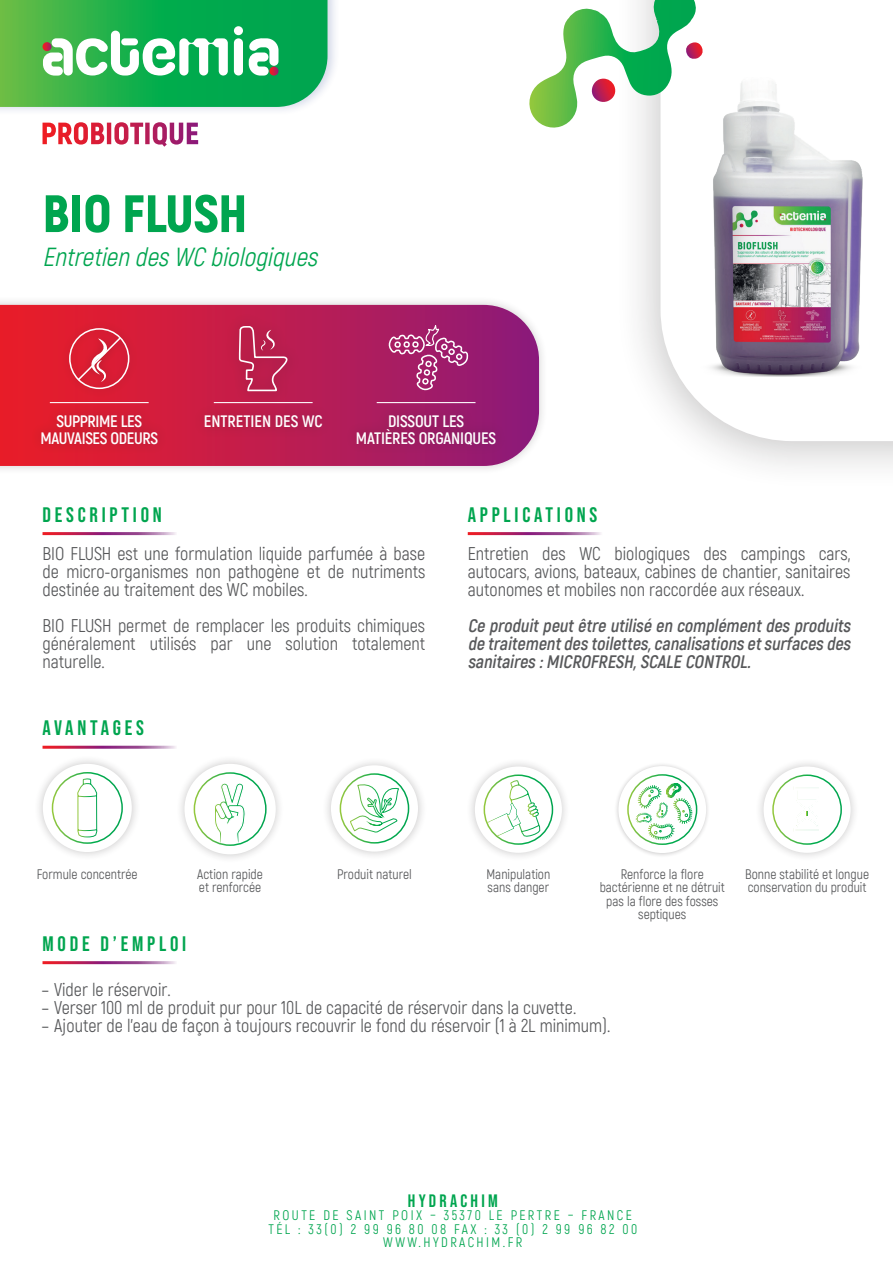
<style>
.page{position:relative;width:893px;height:1263px;background:#fff}
.page>*{position:absolute;margin:0;border:0;box-sizing:border-box;transform-origin:0 0}
.t1{font:900 52.5px "Akrobat";letter-spacing:-.005em;color:#00a54f}
.t2{font:italic 25.5px "Akrobat";color:#00a54f}
.t3{font:700 21px "Bebas Neue Pro";letter-spacing:.18em;color:#00a54f}
.t4{font:18px/18px "Akrobat";color:#57585a;text-align:justify}
.t5{font:italic 700 18px/18px "Akrobat";color:#57585a;text-align:justify}
.t6{font:700 18px "Bebas Neue Pro";letter-spacing:.18em;color:#00a54f}
.t7{font:700 16.5px/16.5px "Akrobat";letter-spacing:-.01em;color:#fff;text-align:center}
.t8{font:13.5px/13.5px "Akrobat";color:#57585a}
.t9{font:13.5px/13.5px "Akrobat";letter-spacing:.18em;color:#00a54f;text-align:center}
</style>
<div class="page">
<div style="left:0;top:296px;width:548px;height:179px;background:#231f20;opacity:.2"></div>
<svg style="left:0;top:305px;width:539px;height:161px;background:#c02252"></svg>
<div style="left:613px;top:0;width:280px;height:491px;background:#231f20;opacity:.25"></div>
<svg style="left:660px;top:0;width:233px;height:441px"></svg>
<img style="left:700px;top:77px;width:163px;height:299px">
<div style="left:322px;top:756px;width:105px;height:104px;background:#231f20;opacity:.25"></div>
<div style="left:331px;top:765px;width:87px;height:87px;background:#fff;border-radius:50%"></div>
<div style="left:340px;top:773px;width:69px;height:71px;border:2px solid #fff;border-radius:50%"></div>
<svg style="left:350px;top:783px;width:49px;height:50px"></svg>
<div style="left:466px;top:757px;width:105px;height:105px;background:#231f20;opacity:.25"></div>
<div style="left:475px;top:766px;width:87px;height:87px;background:#fff;border-radius:50%"></div>
<div style="left:484px;top:774px;width:69px;height:71px;border:2px solid #fff;border-radius:50%"></div>
<svg style="left:486px;top:780px;width:54px;height:58px"></svg>
<div style="left:755px;top:757px;width:105px;height:105px;background:#231f20;opacity:.25"></div>
<div style="left:764px;top:766px;width:87px;height:87px;background:#fff;border-radius:50%"></div>
<div style="left:772px;top:774px;width:70px;height:71px;border:2px solid #fff;border-radius:50%"></div>
<svg style="left:796px;top:787px;width:23px;height:44px"></svg>
<div style="left:34px;top:755px;width:107px;height:106px;background:#231f20;opacity:.25"></div>
<div style="left:43px;top:764px;width:89px;height:88px;background:#fff;border-radius:50%"></div>
<div style="left:52px;top:772px;width:71px;height:72px;border:2px solid #fff;border-radius:50%"></div>
<svg style="left:77px;top:779px;width:20px;height:59px"></svg>
<div style="left:175px;top:755px;width:110px;height:108px;background:#231f20;opacity:.25"></div>
<div style="left:184px;top:764px;width:92px;height:90px;background:#fff;border-radius:50%"></div>
<svg style="left:213px;top:783px;width:33px;height:62px"></svg>
<div style="left:194px;top:772px;width:73px;height:74px;border:2px solid #fff;border-radius:50%"></div>
<div style="left:0;top:0;width:340px;height:117px;background:#253f8e;opacity:.2"></div>
<svg style="left:0;top:0;width:327px;height:107px;background:#41ba68"></svg>
<svg style="left:529px;top:0;width:175px;height:130px"></svg>
<div style="left:29px;top:403px;width:140px;height:52px;background:#231f20;opacity:.25"></div>
<hr style="left:50px;top:402px;width:99px;height:1px;background:#fff">
<div style="left:193px;top:403px;width:140px;height:36px;background:#231f20;opacity:.25"></div>
<hr style="left:214px;top:402px;width:99px;height:1px;background:#fff">
<div style="left:345px;top:403px;width:162px;height:52px;background:#231f20;opacity:.25"></div>
<hr style="left:377px;top:402px;width:98px;height:1px;background:#fff">
<div style="left:614px;top:762px;width:97px;height:96px;background:#231f20;opacity:.25"></div>
<div style="left:618px;top:766px;width:88px;height:87px;background:#fff;border-radius:50%"></div>
<div style="left:627px;top:774px;width:70px;height:71px;border:2px solid #fff;border-radius:50%"></div>
<svg style="left:636px;top:783px;width:52px;height:56px"></svg>
<svg style="left:58px;top:122px;width:140px;height:25px"></svg>
<div style="left:61px;top:320px;width:77px;height:77px;background:#231f20;opacity:.25"></div>
<div style="left:69px;top:328px;width:60px;height:61px;border:2px solid #fff;border-radius:50%"></div>
<svg style="left:76px;top:335px;width:47px;height:47px;background:#dc3a4d"></svg>
<div style="left:225px;top:312px;width:75px;height:93px;background:#bf1d4c"></div>
<svg style="left:238px;top:326px;width:51px;height:66px"></svg>
<svg style="left:386px;top:324px;width:83px;height:69px;background:#ad397b"></svg>
<h1 class="t1" style="left:43px;top:180px;width:206px">BIO FLUSH</h1>
<h2 class="t2" style="left:43px;top:242px;width:283px">EntretiendesWC biologiques</h2>
<p class="t7" style="left:40px;top:413px;width:119px">SUPPRIME LES<br>MAUVAISES ODEURS</p>
<p class="t7" style="left:204px;top:413px;width:120px">ENTRETIEN DES WC</p>
<p class="t7" style="left:356px;top:413px;width:142px">DISSOUT LES<br>MATIÈRES ORGANIQUES</p>
<p class="t3" style="left:43px;top:502px;width:121px">DESCRIPTION</p>
<p class="t4" style="left:43px;top:545px;width:384px">BIO FLUSH est une formulation liquide parfumée à base de micro-organismes non pathogène et de nutriments destinée au traitement des WC mobiles.</p>
<p class="t4" style="left:43px;top:617px;width:384px">BIO FLUSH permet de remplacer les produits chimiques généralement utilisés par une solution totalement naturelle.</p>
<p class="t3" style="left:43px;top:716px;width:103px">AVANTAGES</p>
<p class="t3" style="left:468px;top:502px;width:131px">APPLICATIONS</p>
<p class="t4" style="left:468px;top:545px;width:384px">Entretien des WC biologiques des campings cars, autocars, avions, bateaux, cabines de chantier, sanitaires autonomes et mobiles non raccordée aux réseaux.</p>
<p class="t5" style="left:468px;top:617px;width:388px">Ce produitpeutêtre utilisé en complémentdes produits de traitementdes toilettes,canalisations etsurfaces des sanitaires :MICROFRESH,SCALE CONTROL.</p>
<p class="t8" style="left:37px;top:867px;width:102px">Formule concentrée</p>
<p class="t8" style="left:600px;top:867px;width:127px;text-align:center">Renforce la flore bactérienne et ne détruit pas la flore des fosses septiques</p>
<p class="t8" style="left:197px;top:867px;width:67px">Action rapide et renforcée</p>
<p class="t8" style="left:337px;top:867px;width:76px">Produit naturel</p>
<p class="t8" style="left:486px;top:867px;width:65px">Manipulation sans danger</p>
<p class="t8" style="left:745px;top:867px;width:125px">Bonne stabilité et longue conservation du produit</p>
<p class="t3" style="left:43px;top:931px;width:145px">MODE D’EMPLOI</p>
<p class="t4" style="left:41px;top:981px;width:131px">– Vider le réservoir.</p>
<p class="t4" style="left:41px;top:999px;width:536px">– Verser 100 ml de produit pur pour 10L de capacité de réservoir dans la cuvette.</p>
<p class="t4" style="left:41px;top:1017px;width:570px">– Ajouter de l’eau de façon à toujours recouvrir le fond du réservoir (1 à 2L minimum).</p>
<p class="t6" style="left:408px;top:1190px;width:91px">HYDRACHIM</p>
<p class="t9" style="left:268px;top:1208px;width:370px">ROUTE DE SAINT POIX – 35370 LE PERTRE – FRANCE<br>TÉL : 33(0) 2 99 96 80 08 FAX : 33 (0) 2 99 96 82 00<br>WWW.HYDRACHIM.FR</p>
</div>
